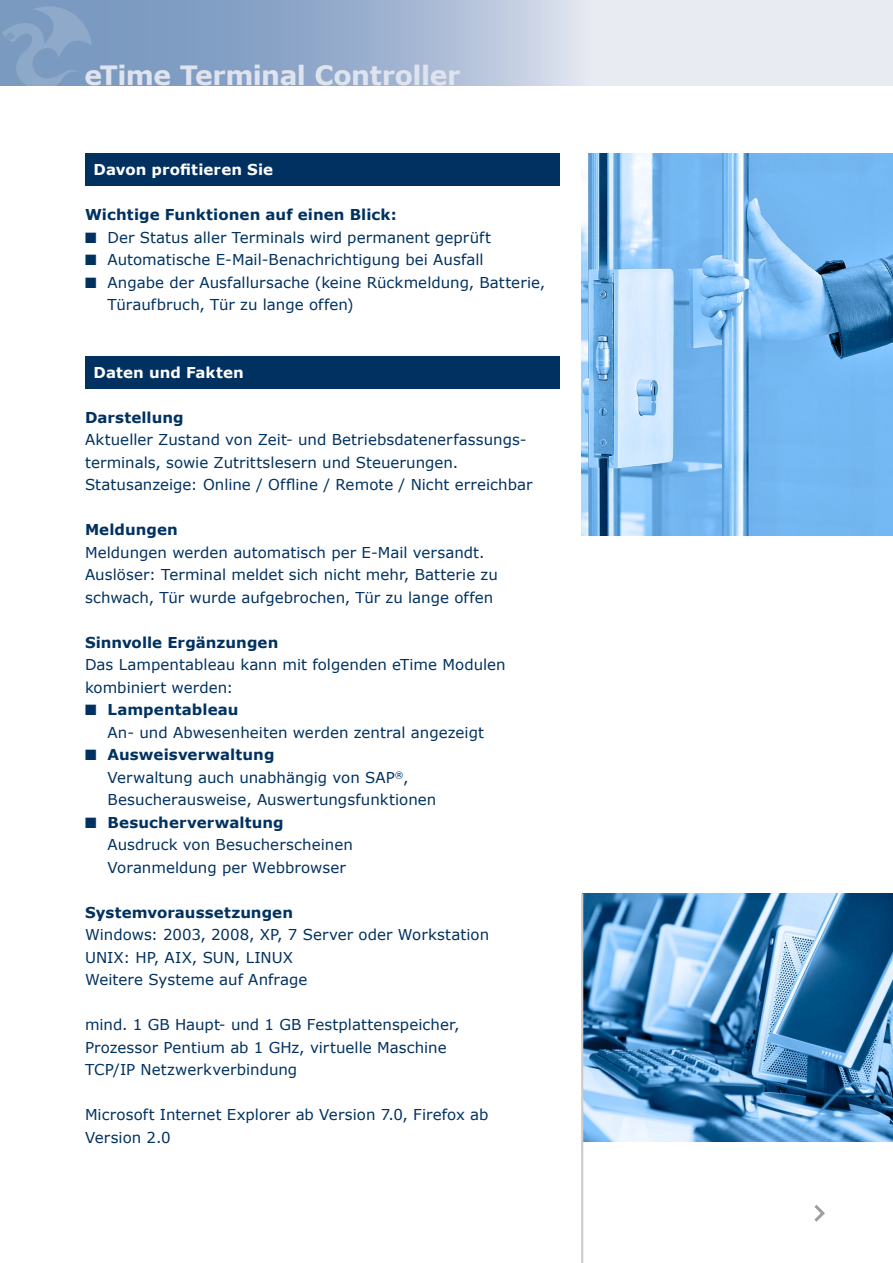
<style>
.page{position:relative;width:893px;height:1263px;background:#fff}
.page>*{position:absolute;margin:0;border:0;box-sizing:border-box;transform-origin:0 0}
.t1{font:700 26.55px "Verdana";letter-spacing:-.02em;color:#dfe3ee}
.t2{font:15px/22.5px "Verdana";letter-spacing:.005em;color:#003160}
.t3{font:700 15px "Verdana";letter-spacing:.005em;color:#003160}
.t4{font:700 15px "Verdana";letter-spacing:.005em;color:#fff}
.s1{font-weight:700}
</style>
<div class="page">
<div style="left:85px;top:356px;width:475px;height:32px;background:#003160"></div>
<div style="left:85px;top:153px;width:475px;height:32px;background:#003160"></div>
<svg style="left:814px;top:1205px;width:11px;height:17px"></svg>
<img style="left:583px;top:894px;width:310px;height:247px">
<img style="left:581px;top:153px;width:312px;height:382px">
<hr style="left:581px;top:894px;width:2px;height:369px;background:#cccbcd">
<svg style="left:0;top:0;width:893px;height:85px;background:#b9c7dd"></svg>
<svg style="left:1px;top:5px;width:91px;height:81px;background:#819fc3"></svg>
<h1 class="t1" style="left:84px;top:58px;width:377px">eTime Terminal Controller</h1>
<p class="t4" style="left:94px;top:160px;width:181px">Davon profitieren Sie</p>
<p class="t3" style="left:85px;top:205px;width:313px">Wichtige Funktionen auf einen Blick:</p>
<p class="t2" style="left:85px;top:225px;width:407px">■ Der Status aller Terminals wird permanent geprüft</p>
<p class="t2" style="left:85px;top:248px;width:400px">■ Automatische E-Mail-Benachrichtigung bei Ausfall</p>
<p class="t2" style="left:108px;top:270px;width:439px;text-indent:-22px">■ Angabe der Ausfallursache (keine Rückmeldung, Batterie,<br>Türaufbruch, Tür zu lange offen)</p>
<p class="t4" style="left:94px;top:363px;width:152px">Daten und Fakten</p>
<p class="t3" style="left:85px;top:408px;width:100px">Darstellung</p>
<p class="t2" style="left:85px;top:428px;width:449px">Aktueller Zustand von Zeit- und Betriebsdatenerfassungs&shy;terminals, sowie Zutrittslesern und Steuerungen.<br>Statusanzeige: Online / Offline / Remote / Nicht erreichbar</p>
<p class="t3" style="left:85px;top:520px;width:94px">Meldungen</p>
<p class="t2" style="left:85px;top:540px;width:414px">Meldungen werden automatisch per E-Mail versandt.<br>Auslöser: Terminal meldet sich nicht mehr, Batterie zu schwach, Tür wurde aufgebrochen, Tür zu lange offen</p>
<p class="t3" style="left:85px;top:633px;width:195px">Sinnvolle Ergänzungen</p>
<p class="t2" style="left:85px;top:653px;width:422px">Das Lampentableau kann mit folgenden eTime Modulen kombiniert werden:</p>
<p class="t2" style="left:108px;top:698px;width:378px;text-indent:-22px">■ <span class="s1">Lampentableau<br></span>An- und Abwesenheiten werden zentral angezeigt</p>
<p class="t2" style="left:108px;top:743px;width:330px;text-indent:-22px">■ <span class="s1">Ausweisverwaltung<br></span>Verwaltung auch unabhängig von SAP<sup>®</sup>,<br>Besucherausweise, Auswertungsfunktionen</p>
<p class="t2" style="left:108px;top:810px;width:247px;text-indent:-22px">■ <span class="s1">Besucherverwaltung<br></span>Ausdruck von Besucherscheinen<br>Voranmeldung per Webbrowser</p>
<p class="t3" style="left:85px;top:903px;width:210px">Systemvoraussetzungen</p>
<p class="t2" style="left:85px;top:923px;width:406px">Windows: 2003, 2008, XP, 7 Server oder Workstation<br>UNIX: HP, AIX, SUN, LINUX<br>Weitere Systeme auf Anfrage</p>
<p class="t2" style="left:85px;top:1013px;width:376px">mind. 1 GB Haupt- und 1 GB Festplattenspeicher,<br>Prozessor Pentium ab 1 GHz, virtuelle Maschine<br>TCP/IP Netzwerkverbindung</p>
<p class="t2" style="left:85px;top:1103px;width:405px">Microsoft Internet Explorer ab Version 7.0, Firefox ab<br>Version 2.0</p>
</div>
